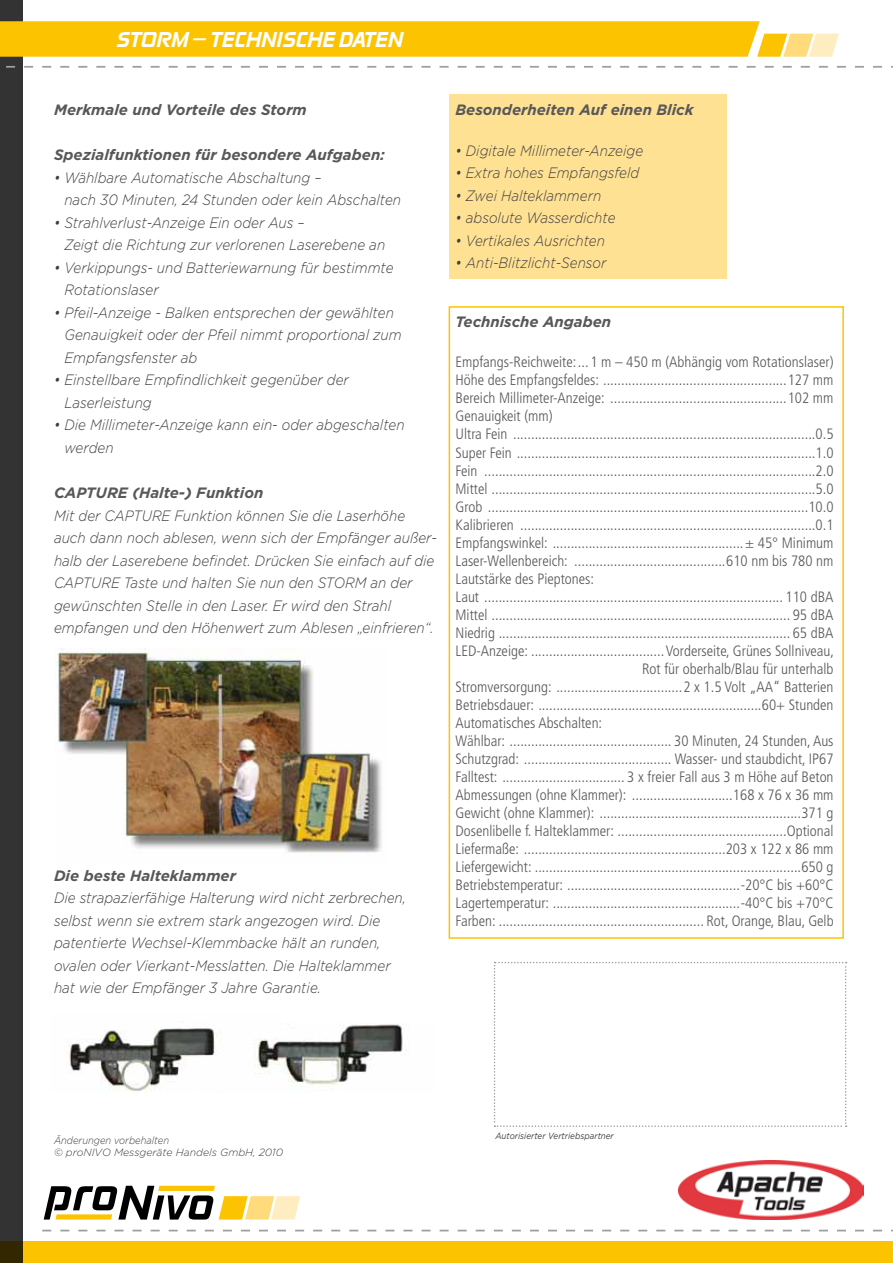
<style>
.page{position:relative;width:893px;height:1263px;background:#fff}
.page>*{position:absolute;margin:0;border:0;box-sizing:border-box;transform-origin:0 0}
.t1{font:700 19.5px "Panama";color:#fff}
.t2{font:300 condensed 15px "Frutiger LT";color:#58585a}
.t3{font:italic 300 15px/22.5px "Gotham";color:#3e3d40;scale:.9 1}
.t4{font:italic 700 15px "Gotham";color:#58585a}
.t5{font:italic 300 10.5px/12.6px "Gotham";color:#3e3d40;scale:.9 1}
.t6{font:italic 9px "Gotham";color:#3e3d40;scale:.9 1}
</style>
<div class="page">
<div style="left:0;top:1241px;width:893px;height:22px;background:#fcc400"></div>
<div style="left:0;top:0;width:23px;height:1263px;background:#333"></div>
<svg style="left:6px;top:66px;width:887px;height:2px"></svg>
<svg style="left:0;top:21px;width:839px;height:36px;background:#fcc815"></svg>
<svg style="left:42px;top:1230px;width:851px;height:1px"></svg>
<svg style="left:44px;top:1186px;width:256px;height:34px"></svg>
<img style="left:679px;top:1160px;width:185px;height:59px">
<div style="left:449px;top:95px;width:277px;height:184px;background:#ffe194"></div>
<div style="left:449px;top:306px;width:395px;height:633px;border:2px solid #fcc400"></div>
<img style="left:55px;top:648px;width:327px;height:207px">
<img style="left:69px;top:1028px;width:149px;height:65px">
<svg style="left:494px;top:962px;width:353px;height:165px"></svg>
<img style="left:254px;top:1024px;width:153px;height:62px">
<h1 class="t1" style="left:117px;top:27px;width:288px">STORM – TECHNISCHE DATEN</h1>
<p class="t4" style="left:54px;top:100px;width:254px">Merkmale und Vorteile des Storm</p>
<p class="t4" style="left:54px;top:145px;width:333px">Spezialfunktionen für besondere Aufgaben:</p>
<p class="t3" style="left:64px;top:166px;width:376px;text-indent:-10px">• Wählbare Automatische Abschaltung –<br>nach 30 Minuten, 24 Stunden oder kein Abschalten</p>
<p class="t3" style="left:64px;top:211px;width:358px;text-indent:-10px">• Strahlverlust-Anzeige Ein oder Aus –<br>Zeigt die Richtung zur verlorenen Laserebene an</p>
<p class="t3" style="left:64px;top:256px;width:367px;text-indent:-10px">• Verkippungs- und Batteriewarnung für bestimmte<br>Rotationslaser</p>
<p class="t3" style="left:64px;top:301px;width:376px;text-indent:-10px">• Pfeil-Anzeige - Balken entsprechen der gewählten<br>Genauigkeit oder der Pfeil nimmt proportional zum<br>Empfangsfenster ab</p>
<p class="t3" style="left:64px;top:368px;width:318px;text-indent:-10px">• Einstellbare Empfindlichkeit gegenüber der<br>Laserleistung</p>
<p class="t3" style="left:64px;top:413px;width:380px;text-indent:-10px">• Die Millimeter-Anzeige kann ein- oder abgeschalten werden</p>
<p class="t4" style="left:54px;top:483px;width:211px">CAPTURE (Halte-) Funktion</p>
<p class="t3" style="left:54px;top:503px;width:427px">Mit der CAPTURE Funktion können Sie die Laserhöhe auch dann noch ablesen, wenn sich der Empfänger außer&shy;halb der Laserebene befindet. Drücken Sie einfach auf die CAPTURE Taste und halten Sie nun den STORM an der gewünschten Stelle in den Laser. Er wird den Strahl empfangen und den Höhenwert zum Ablesen „einfrieren“.</p>
<p class="t4" style="left:54px;top:865px;width:183px">Die beste Halteklammer</p>
<p class="t3" style="left:54px;top:886px;width:393px">Die strapazierfähige Halterung wird nicht zerbrechen, selbst wenn sie extrem stark angezogen wird. Die patentierte Wechsel-Klemmbacke hält an runden, ovalen oder Vierkant-Messlatten. Die Halteklammer hat wie der Empfänger 3 Jahre Garantie.</p>
<p class="t4" style="left:455px;top:100px;width:240px">Besonderheiten Auf einen Blick</p>
<p class="t3" style="left:455px;top:139px;width:210px">• Digitale Millimeter-Anzeige</p>
<p class="t3" style="left:455px;top:161px;width:206px">• Extra hohes Empfangsfeld</p>
<p class="t3" style="left:455px;top:184px;width:163px">• Zwei Halteklammern</p>
<p class="t3" style="left:455px;top:206px;width:179px">• absolute Wasserdichte</p>
<p class="t3" style="left:455px;top:229px;width:168px">• Vertikales Ausrichten</p>
<p class="t3" style="left:455px;top:251px;width:169px">• Anti-Blitzlicht-Sensor</p>
<p class="t4" style="left:455px;top:312px;width:157px">Technische Angaben</p>
<p class="t2" style="left:455px;top:354px;width:380px">Empfangs-Reichweite:.... 1 m – 450 m (Abhängig vom Rotationslaser)</p>
<p class="t2" style="left:455px;top:372px;width:380px">Höhe des Empfangsfeldes: ....................................................127 mm</p>
<p class="t2" style="left:455px;top:390px;width:380px">Bereich Millimeter-Anzeige: ..................................................102 mm</p>
<p class="t2" style="left:455px;top:408px;width:99px">Genauigkeit (mm)</p>
<p class="t2" style="left:455px;top:426px;width:379px">Ultra Fein .....................................................................................0.5</p>
<p class="t2" style="left:455px;top:444px;width:379px">Super Fein ....................................................................................1.0</p>
<p class="t2" style="left:455px;top:462px;width:379px">Fein .............................................................................................2.0</p>
<p class="t2" style="left:455px;top:480px;width:379px">Mittel ...........................................................................................5.0</p>
<p class="t2" style="left:455px;top:498px;width:379px">Grob ..........................................................................................10.0</p>
<p class="t2" style="left:455px;top:516px;width:379px">Kalibrieren ...................................................................................0.1</p>
<p class="t2" style="left:455px;top:534px;width:379px">Empfangswinkel: ......................................................± 45° Minimum</p>
<p class="t2" style="left:455px;top:552px;width:379px">Laser-Wellenbereich: ...........................................610 nm bis 780 nm</p>
<p class="t2" style="left:455px;top:570px;width:140px">Lautstärke des Pieptones:</p>
<p class="t2" style="left:455px;top:588px;width:379px">Laut .................................................................................... 110 dBA</p>
<p class="t2" style="left:455px;top:606px;width:379px">Mittel .................................................................................... 95 dBA</p>
<p class="t2" style="left:455px;top:624px;width:379px">Niedrig .................................................................................. 65 dBA</p>
<p class="t2" style="left:455px;top:642px;width:380px">LED-Anzeige: ......................................Vorderseite, Grünes Sollniveau,</p>
<p class="t2" style="left:642px;top:660px;width:193px">Rot für oberhalb/Blau für unterhalb</p>
<p class="t2" style="left:455px;top:678px;width:380px">Stromversorgung: ....................................2 x 1.5 Volt „AA“ Batterien</p>
<p class="t2" style="left:455px;top:696px;width:379px">Betriebsdauer: ...............................................................60+ Stunden</p>
<p class="t2" style="left:455px;top:714px;width:148px">Automatisches Abschalten:</p>
<p class="t2" style="left:455px;top:732px;width:379px">Wählbar: .............................................. 30 Minuten, 24 Stunden, Aus</p>
<p class="t2" style="left:455px;top:750px;width:380px">Schutzgrad: .......................................... Wasser- und staubdicht, IP67</p>
<p class="t2" style="left:456px;top:768px;width:380px">Falltest: ................................... 3 x freier Fall aus 3 m Höhe auf Beton</p>
<p class="t2" style="left:456px;top:786px;width:379px">Abmessungen (ohne Klammer): .............................168 x 76 x 36 mm</p>
<p class="t2" style="left:456px;top:804px;width:379px">Gewicht (ohne Klammer): .........................................................371 g</p>
<p class="t2" style="left:456px;top:822px;width:380px">Dosenlibelle f. Halteklammer: ................................................Optional</p>
<p class="t2" style="left:456px;top:840px;width:380px">Liefermaße: .........................................................203 x 122 x 86 mm</p>
<p class="t2" style="left:456px;top:858px;width:379px">Liefergewicht: ...........................................................................650 g</p>
<p class="t2" style="left:456px;top:876px;width:379px">Betriebstemperatur: .................................................-20°C bis +60°C</p>
<p class="t2" style="left:456px;top:894px;width:379px">Lagertemperatur: .....................................................-40°C bis +70°C</p>
<p class="t2" style="left:456px;top:912px;width:380px">Farben: ......................................................... Rot, Orange, Blau, Gelb</p>
<p class="t5" style="left:54px;top:1133px;width:256px">Änderungen vorbehalten<br>© proNIVO Messgeräte Handels GmbH, 2010</p>
<p class="t6" style="left:495px;top:1129px;width:133px">Autorisierter Vertriebspartner</p>
</div>
